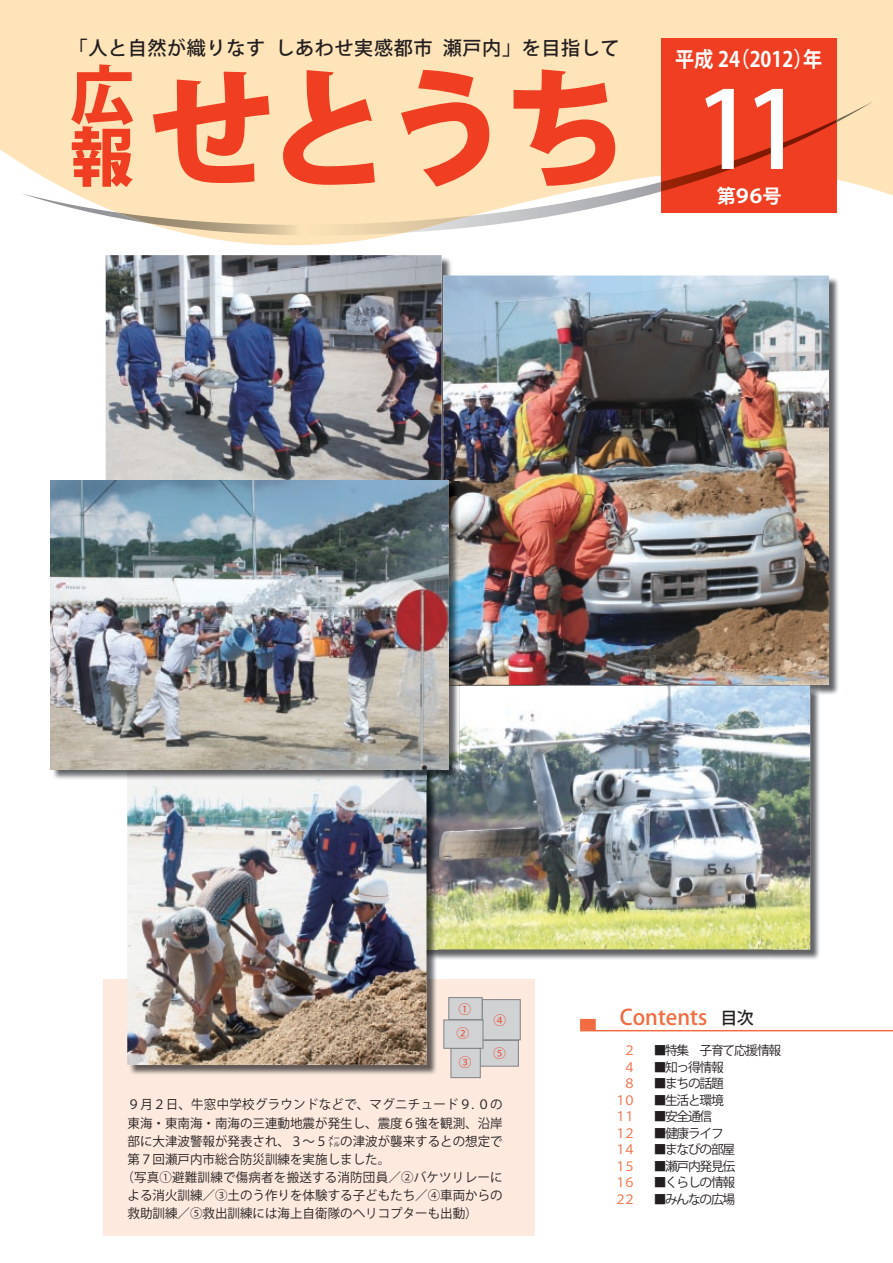
<style>
.page{position:relative;width:893px;height:1263px;background:#fff}
.page>*{position:absolute;margin:0;border:0;box-sizing:border-box;transform-origin:0 0}
.t1{font:800 127.5px "Koz Go Pro";color:#ef3e22}
.t2{font:500 106.35px "Koz Go Pro";color:#fff}
.t3{font:800 63.75px/61.8px "Koz Go Pro";color:#ef3e22}
.t4{font:700 21.3px "Koz Go Pro";color:#fff;scale:.9 1}
.t5{font:500 21.3px "Koz Go Pro";color:#f26b41}
.t6{font:500 19.2px "Koz Go Pro";letter-spacing:.03em;color:#231f20}
.t7{font:700 19.2px "Koz Go Pro";color:#fff}
.t8{font:500 16.95px "Koz Go Pro";color:#231f20}
.t9{font:12.75px "Koz Go Pro";color:#231f20}
.t10{font:12.75px "Koz Go Pro";letter-spacing:.02em;color:#231f20}
.t11{font:12.75px/16.5px "Koz Go Pro";letter-spacing:-.3em;color:#f26b41;text-align:right}
.t12{font:12.75px "Koz Go Pro";letter-spacing:-.1em;color:#231f20}
.t13{font:12.75px/24.5px "Koz Go Pro";color:#ef3e22}
</style>
<div class="page">
<svg style="left:0;top:0;width:893px;height:288px;fill:#fee4b8"></svg>
<hr style="left:580px;top:1030px;width:313px;height:1px;background:#f26b41">
<div style="left:103px;top:979px;width:432px;height:257px;background:#fde9de"></div>
<div style="left:580px;top:1019px;width:16px;height:11px;background:#f26b41;border:2px solid #f26b41"></div>
<div style="left:661px;top:39px;width:175px;height:174px;background:#ef3e22"></div>
<svg style="left:117px;top:212px;width:378px;height:27px"></svg>
<svg style="left:661px;top:101px;width:212px;height:90px"></svg>
<img style="left:446px;top:256px;width:6px;height:19px">
<img style="left:106px;top:255px;width:340px;height:225px">
<img style="left:790px;top:277px;width:49px;height:418px">
<img style="left:459px;top:685px;width:331px;height:1px">
<img style="left:443px;top:275px;width:386px;height:410px">
<img style="left:773px;top:695px;width:47px;height:265px">
<img style="left:437px;top:949px;width:336px;height:11px">
<svg style="left:810px;top:687px;width:11px;height:8px"></svg>
<img style="left:437px;top:686px;width:373px;height:263px">
<img style="left:426px;top:960px;width:10px;height:19px">
<img style="left:130px;top:979px;width:306px;height:95px">
<svg style="left:426px;top:949px;width:11px;height:11px"></svg>
<img style="left:426px;top:780px;width:11px;height:169px">
<img style="left:127px;top:780px;width:299px;height:285px">
<img style="left:448px;top:482px;width:11px;height:203px">
<img style="left:437px;top:686px;width:22px;height:94px">
<img style="left:52px;top:769px;width:374px;height:11px">
<svg style="left:426px;top:769px;width:11px;height:11px"></svg>
<img style="left:50px;top:480px;width:398px;height:289px">
<div style="left:449px;top:997px;width:33px;height:23px;background:#d1d2d4;border:1px solid #808285"></div>
<div style="left:482px;top:999px;width:38px;height:41px;background:#d1d2d4;border:1px solid #808285"></div>
<div style="left:479px;top:1040px;width:40px;height:26px;background:#d1d2d4;border:1px solid #808285"></div>
<div style="left:451px;top:1048px;width:29px;height:30px;background:#d1d2d4;border:1px solid #808285"></div>
<div style="left:444px;top:1020px;width:39px;height:28px;background:#d1d2d4;border:1px solid #808285"></div>
<h3 class="t6" style="left:69px;top:36px;width:198px">「人と自然が織りなす</h3>
<h3 class="t6" style="left:275px;top:36px;width:159px">しあわせ実感都市</h3>
<h3 class="t6" style="left:443px;top:36px;width:178px">瀬戸内」を目指して</h3>
<h3 class="t3" style="left:70px;top:69px;width:64px">広報</h3>
<h1 class="t1" style="left:147px;top:46px;width:483px">せとうち</h1>
<h3 class="t4" style="left:675px;top:46px;width:165px">平成 （2 4 2012 年）</h3>
<h2 class="t2" style="left:695px;top:62px;width:110px">11</h2>
<h3 class="t7" style="left:717px;top:184px;width:21px">第</h3>
<h3 class="t7" style="left:762px;top:184px;width:21px">号</h3>
<h3 class="t7" style="left:733px;top:184px;width:34px">９６</h3>
<p class="t13" style="left:457px;top:997px;width:16px">1<br>2</p>
<p class="t13" style="left:459px;top:1050px;width:14px">3</p>
<p class="t13" style="left:494px;top:1008px;width:14px">4</p>
<p class="t13" style="left:493px;top:1042px;width:14px">5</p>
<p class="t10" style="left:128px;top:1096px;width:377px">９月２日、牛窓中学校グラウンドなどで、マグニチュード９. ０の</p>
<p class="t9" style="left:128px;top:1114px;width:377px">東海・東南海・南海の三連動地震が発生し、震度６強を観測、沿岸</p>
<p class="t9" style="left:128px;top:1133px;width:377px">部に大津波警報が発表され、３～５㍍の津波が襲来するとの想定で</p>
<p class="t9" style="left:128px;top:1151px;width:264px">第７回瀬戸内市総合防災訓練を実施しました。</p>
<p class="t9" style="left:121px;top:1169px;width:383px">（写真①避難訓練で傷病者を搬送する消防団員／②バケツリレーに</p>
<p class="t9" style="left:128px;top:1187px;width:377px">よる消火訓練／③土のう作りを体験する子どもたち／④車両からの</p>
<p class="t9" style="left:128px;top:1205px;width:352px">救助訓練／⑤救出訓練には海上自衛隊のヘリコプターも出動(</p>
<h3 class="t5" style="left:620px;top:1003px;width:89px">Contents</h3>
<h3 class="t8" style="left:720px;top:1007px;width:35px">目次</h3>
<p class="t11" style="left:614px;top:1043px;width:23px">２<br>４<br>８<br>１０<br>１１<br>１２<br>１４<br>１５<br>１６<br>２２</p>
<p class="t12" style="left:654px;top:1042px;width:129px">■特集　子育て応援情報</p>
<p class="t9" style="left:654px;top:1059px;width:72px">■知っ得情報</p>
<p class="t9" style="left:654px;top:1075px;width:72px">■まちの話題</p>
<p class="t9" style="left:654px;top:1092px;width:72px">■生活と環境</p>
<p class="t9" style="left:654px;top:1108px;width:60px">■安全通信</p>
<p class="t9" style="left:654px;top:1125px;width:72px">■健康ライフ</p>
<p class="t9" style="left:654px;top:1141px;width:83px">■まなびの部屋</p>
<p class="t9" style="left:654px;top:1158px;width:83px">■瀬戸内発見伝</p>
<p class="t9" style="left:654px;top:1174px;width:83px">■くらしの情報</p>
<p class="t9" style="left:654px;top:1191px;width:83px">■みんなの広場</p>
</div>
